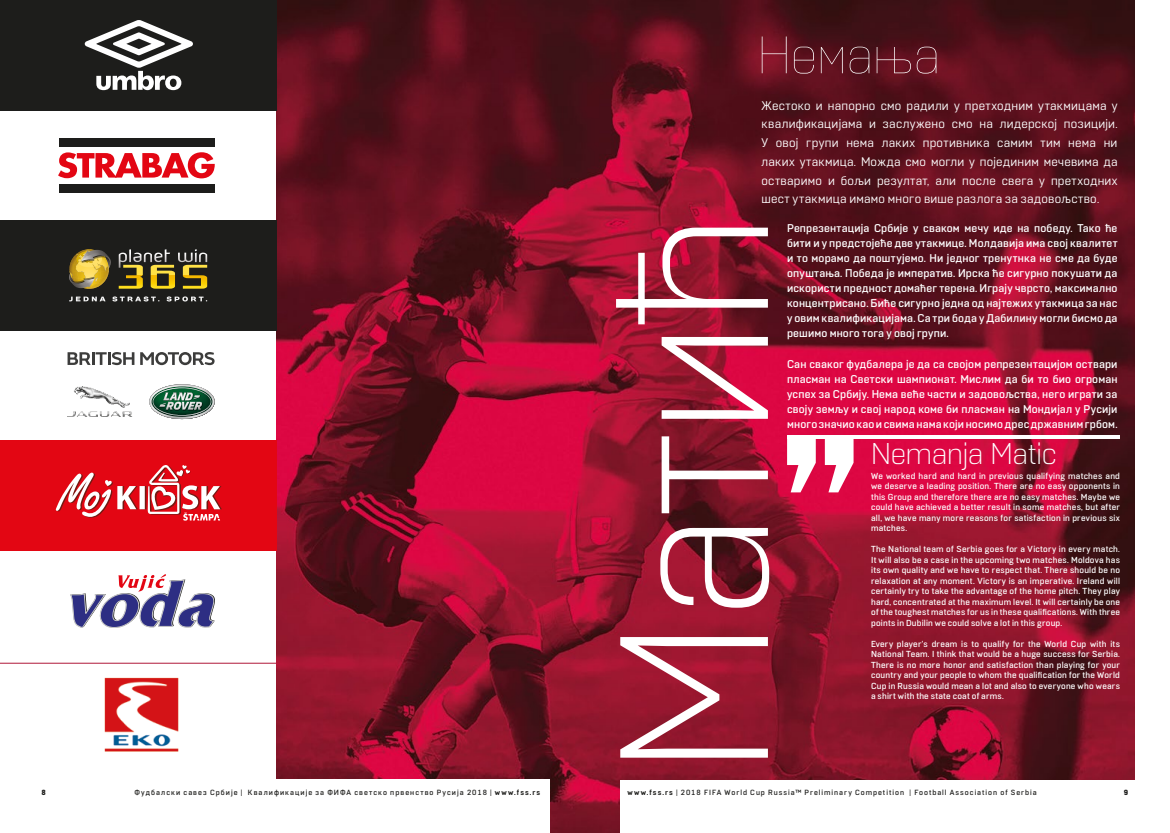
<style>
.page{position:relative;width:1170px;height:833px;background:#fff}
.page>*{position:absolute;margin:0;border:0;box-sizing:border-box;transform-origin:0 0}
.t1{font:200 52.5px "Normative Pro";letter-spacing:-.005em;color:#fff}
.t2{font:300 30px "Normative Pro";letter-spacing:-.005em;color:#fff}
.t3{font:12.5px/18.8px "Normative Pro";letter-spacing:.02em;color:#fff;text-align:justify}
.t4{font:500 11.25px/15px "Normative Pro";letter-spacing:.01em;color:#fff;text-align:justify}
.t5{font:500 8.75px/10.5px "Normative Pro";letter-spacing:.025em;color:#fff;text-align:justify}
.t6{font:500 7.5px "Normative Pro";letter-spacing:.135em;color:#1d1d1b}
.t7{font:900 7.5px "Normative Pro";color:#1d1d1b}
.s1{font-weight:700}
</style>
<div class="page">
<img style="left:277px;top:0;width:857px;height:833px">
<svg style="left:787px;top:438px;width:66px;height:54px"></svg>
<hr style="left:787px;top:435px;width:332px;height:3px;background:#fff">
<svg style="left:616px;top:228px;width:153px;height:529px"></svg>
<hr style="left:0;top:663px;width:277px;height:1px;background:#af1738">
<div style="left:620px;top:780px;width:514px;height:53px;background:#fff"></div>
<div style="left:0;top:0;width:277px;height:110px;background:#1d1d1b"></div>
<div style="left:0;top:220px;width:277px;height:110px;background:#1d1d1b"></div>
<div style="left:0;top:440px;width:277px;height:111px;background:#e30613"></div>
<svg style="left:85px;top:20px;width:108px;height:70px"></svg>
<div style="left:59px;top:138px;width:156px;height:8px;background:#1d1d1b"></div>
<div style="left:59px;top:184px;width:156px;height:8px;background:#1d1d1b"></div>
<svg style="left:58px;top:152px;width:157px;height:26px"></svg>
<div style="left:141px;top:486px;width:5px;height:23px;background:#731a13"></div>
<div style="left:139px;top:486px;width:6px;height:23px;background:#fff"></div>
<svg style="left:148px;top:465px;width:74px;height:55px"></svg>
<svg style="left:56px;top:472px;width:82px;height:46px"></svg>
<img style="left:72px;top:387px;width:60px;height:29px">
<svg style="left:149px;top:384px;width:65px;height:35px"></svg>
<svg style="left:68px;top:352px;width:66px;height:13px"></svg>
<svg style="left:140px;top:352px;width:74px;height:13px"></svg>
<svg style="left:119px;top:249px;width:88px;height:40px"></svg>
<svg style="left:69px;top:249px;width:42px;height:40px"></svg>
<svg style="left:69px;top:296px;width:36px;height:5px"></svg>
<svg style="left:112px;top:296px;width:47px;height:5px"></svg>
<svg style="left:167px;top:296px;width:40px;height:5px"></svg>
<svg style="left:70px;top:574px;width:145px;height:53px"></svg>
<img style="left:104px;top:677px;width:75px;height:75px">
<div style="left:35px;top:780px;width:514px;height:53px;background:#fff"></div>
<h1 class="t1" style="left:757px;top:27px;width:184px">Немања</h1>
<p class="t3" style="left:761px;top:96px;width:357px">Жестоко и напорно смо радили у претходним утакмицама у квалификацијама и заслужено смо на лидерској позицији.<br>У овој групи нема лаких противника самим тим нема ни лаких утакмица. Можда смо могли у појединим мечевима да остваримо и бољи резултат, али после свега у претходних шест утакмица имамо много више разлога за задовољство.</p>
<p class="t4" style="left:787px;top:221px;width:332px">Репрезентација Србије у сваком мечу иде на победу. Тако ће бити и у предстојеће две утакмице. Молдавија има свој квалитет и то морамо да поштујемо. Ни једног тренутнка не сме да буде опуштања. Победа је императив. Ирска ће сигурно покушати да искористи предност домаћег терена. Играју чврсто, максимално концентрисано. Биће сигурно једна од најтежих утакмица за нас у овим квалификацијама. Са три бода у Дабилину могли бисмо да решимо много тога у овој групи.</p>
<p class="t4" style="left:787px;top:356px;width:332px">Сан сваког фудбалера је да са својом репрезентацијом оствари пласман на Светски шампионат. Мислим да би то био огроман успех за Србију. Нема веће части и задовољства, него играти за своју земљу и свој народ коме би пласман на Мондијал у Русији много значио као и свима нама који носимо дрес државним грбом.</p>
<h2 class="t2" style="left:871px;top:437px;width:187px">Nemanja Matic</h2>
<p class="t5" style="left:871px;top:470px;width:250px">We worked hard and hard in previous qualifying matches and we deserve a leading position. There are no easy opponents in this Group and therefore there are no easy matches. Maybe we could have achieved a better result in some matches, but after all, we have many more reasons for satisfaction in previous six matches.</p>
<p class="t5" style="left:871px;top:544px;width:250px">The National team of Serbia goes for a Victory in every match.<br>It will also be a case in the upcoming two matches. Moldova has its own quality and we have to respect that. There should be no relaxation at any moment. Victory is an imperative. Ireland will certainly try to take the advantage of the home pitch. They play hard, concentrated at the maximum level. It will certainly be one of the toughest matches for us in these qualifications. With three points in Dubilin we could solve a lot in this group.</p>
<p class="t5" style="left:871px;top:638px;width:250px">Every player’s dream is to qualify for the World Cup with its National Team. I think that would be a huge success for Serbia.<br>There is no more honor and satisfaction than playing for your country and your people to whom the qualification for the World Cup in Russia would mean a lot and also to everyone who wears a shirt with the state coat of arms.</p>
<p class="t7" style="left:42px;top:788px;width:6px">8</p>
<p class="t6" style="left:134px;top:788px;width:407px">Фудбалски савез Србије | Квалификације за ФИФА светско првенство Русија 2018 | <span class="s1">www.fss.rs</span></p>
<p class="t6" style="left:627px;top:788px;width:411px"><span class="s1">www.fss.rs</span> | 2018 FIFA World Cup Russia™ Preliminary Competition | Football Association of Serbia</p>
<p class="t7" style="left:1123px;top:788px;width:6px">9</p>
</div>
